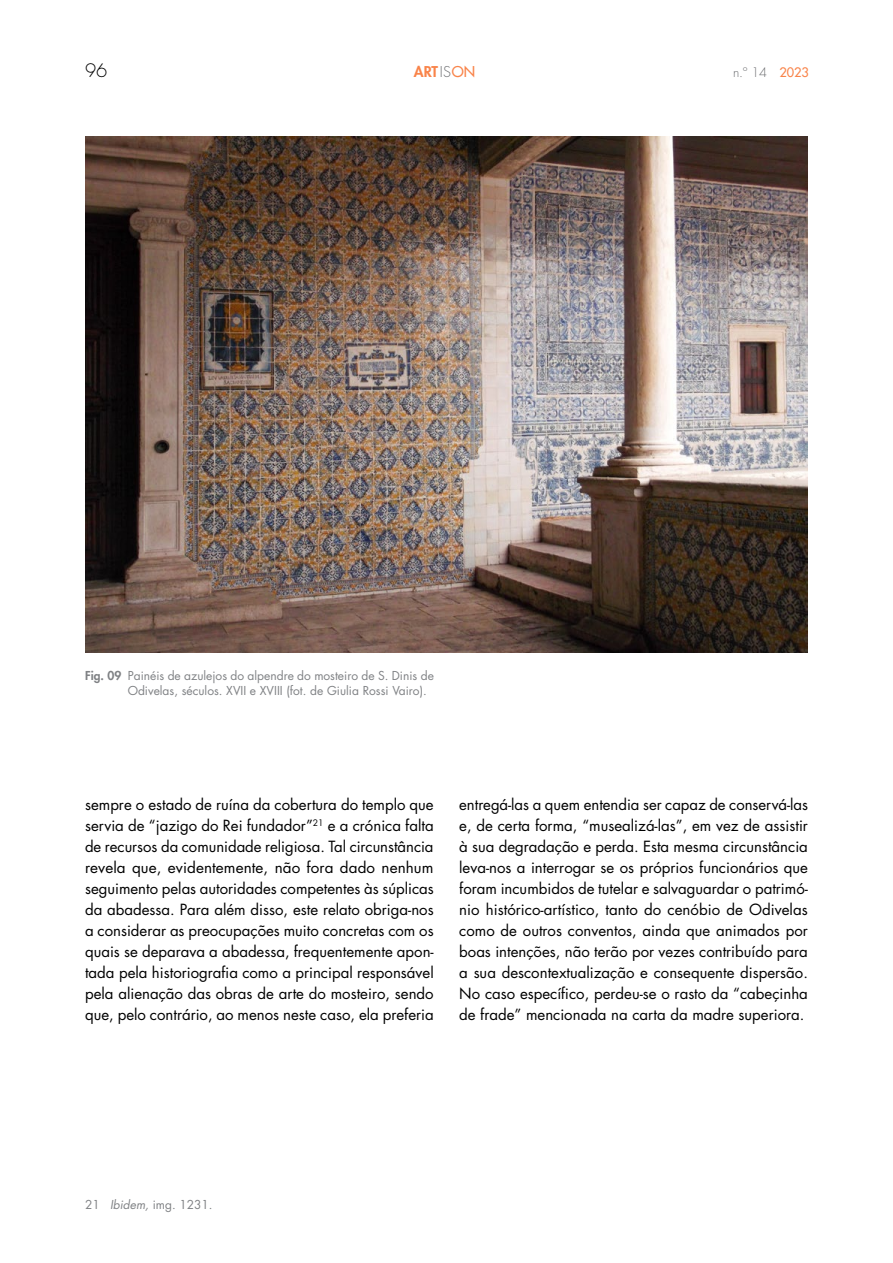
<style>
.page{position:relative;width:893px;height:1263px;background:#fff}
.page>*{position:absolute;margin:0;border:0;box-sizing:border-box;transform-origin:0 0}
.t1{font:300 18px "Futura Std";color:#000}
.t2{font:15px/21px "Futura Std";color:#000;text-align:justify}
.t3{font:800 14.55px "Futura Std";color:#f9844a}
.t4{font:300 12.75px "Futura Std";color:#6d6e71}
.t5{font:12px/15px "Futura Std";color:#808285}
.s1{font-weight:300;color:#6d6e71}
.s2{font-weight:500}
.s3{font-weight:500;color:#f9844a}
.s4{font-weight:800}
.s5{font-style:italic}
</style>
<div class="page">
<img style="left:85px;top:136px;width:723px;height:517px">
<p class="t1" style="left:85px;top:60px;width:24px">96</p>
<p class="t3" style="left:414px;top:62px;width:63px">ART <span class="s1">IS</span><span class="s2">ON</span></p>
<p class="t4" style="left:733px;top:64px;width:77px">n.º 14 <span class="s3">2023</span></p>
<p class="t5" style="left:128px;top:668px;width:308px;text-indent:-43px"><span class="s4">Fig. 09</span> Painéis de azulejos do alpendre do mosteiro de S. Dinis de<br>Odivelas, séculos. XVII e XVIII (fot. de Giulia Rossi Vairo).</p>
<p class="t2" style="left:85px;top:794px;width:350px">sempre o estado de ruína da cobertura do templo que servia de “jazigo do Rei fundador”<sup>21</sup> e a crónica falta de recursos da comunidade religiosa. Tal circunstância revela que, evidentemente, não fora dado nenhum seguimento pelas autoridades competentes às súplicas da abadessa. Para além disso, este relato obriga-nos a considerar as preocupações muito concretas com os quais se deparava a abadessa, frequentemente apon&shy;tada pela historiografia como a principal responsável pela alienação das obras de arte do mosteiro, sendo que, pelo contrário, ao menos neste caso, ela preferia</p>
<p class="t2" style="left:459px;top:794px;width:350px">entregá-las a quem entendia ser capaz de conservá-las e, de certa forma, “musealizá-las”, em vez de assistir à sua degradação e perda. Esta mesma circunstância leva-nos a interrogar se os próprios funcionários que foram incumbidos de tutelar e salvaguardar o patrimó&shy;nio histórico-artístico, tanto do cenóbio de Odivelas como de outros conventos, ainda que animados por boas intenções, não terão por vezes contribuído para a sua descontextualização e consequente dispersão.<br>No caso específico, perdeu-se o rasto da “cabeçinha de frade” mencionada na carta da madre superiora.</p>
<p class="t5" style="left:85px;top:1197px;width:129px">21 <span class="s5">Ibidem,</span> img. 1231.</p>
</div>
